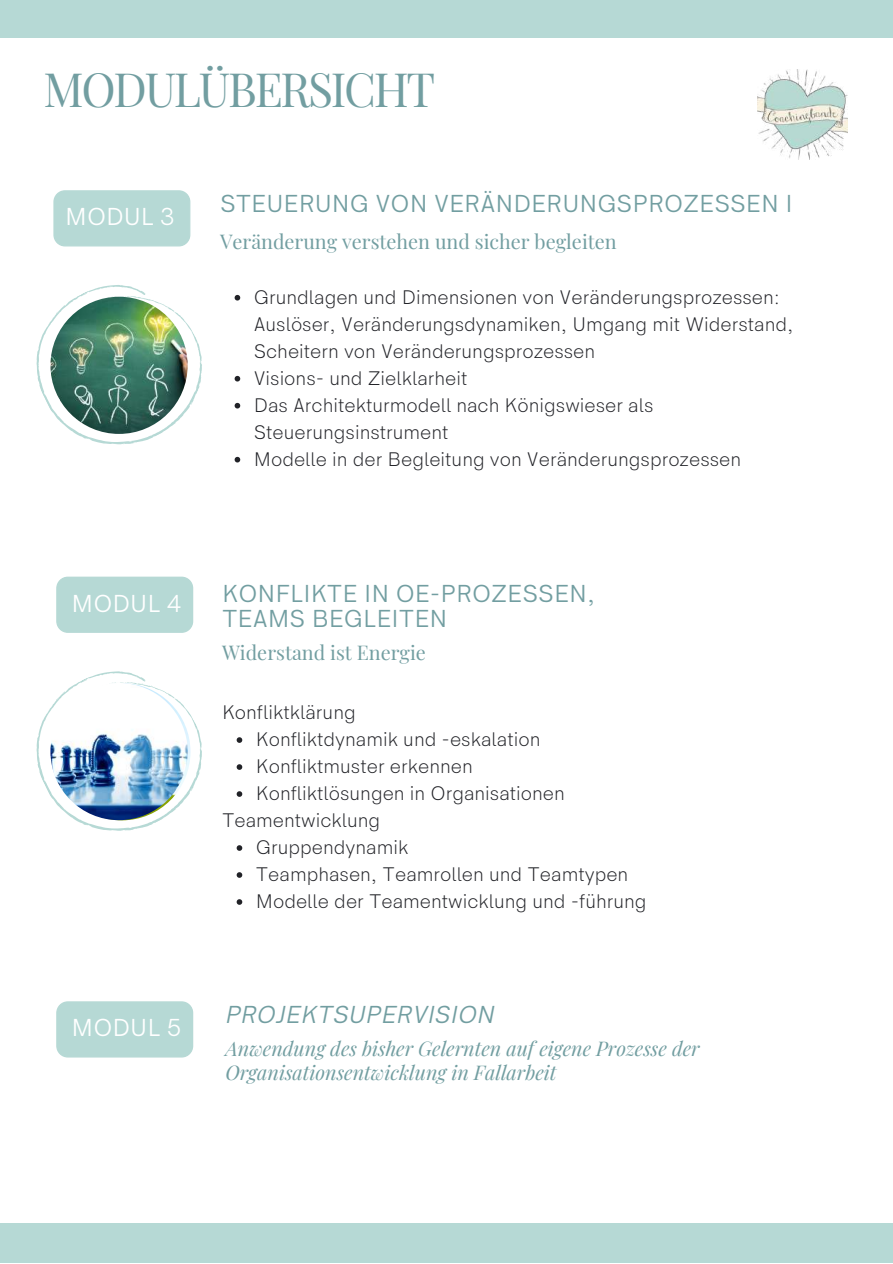
<style>
.page{position:relative;width:893px;height:1264px;background:#fff}
.page>*{position:absolute;margin:0;border:0;box-sizing:border-box;transform-origin:0 0}
.t1{font:46.35px "Playfair Display";letter-spacing:-.05em;color:#729ea1}
.t2{font:24.75px/24.8px "HK Sentiments";color:#729ea1}
.t3{font:24.75px "HK Sentiments";color:#fff}
.t4{font:italic 24.75px "HK Sentiments";color:#729ea1}
.t5{font:300 19.8px/27px "HK Sentiments";color:#212227}
.t6{font:italic 19.8px/24.8px "Playfair Display";color:#729ea1}
.t7{font:19.8px "Playfair Display";color:#729ea1}
</style>
<div class="page">
<img style="left:757px;top:69px;width:90px;height:90px">
<div style="left:0;top:1223px;width:892px;height:39px;background:#b6d9d5"></div>
<div style="left:0;top:0;width:892px;height:38px;background:#b6d9d5"></div>
<div style="left:53px;top:190px;width:137px;height:56px;background:#b6d9d5"></div>
<svg style="left:234px;top:295px;width:6px;height:5px"></svg>
<svg style="left:234px;top:376px;width:6px;height:5px"></svg>
<svg style="left:234px;top:403px;width:6px;height:5px"></svg>
<svg style="left:234px;top:457px;width:6px;height:5px"></svg>
<img style="left:36px;top:285px;width:166px;height:160px">
<div style="left:56px;top:576px;width:137px;height:57px;background:#b6d9d5"></div>
<svg style="left:36px;top:671px;width:166px;height:160px"></svg>
<svg style="left:237px;top:737px;width:5px;height:6px"></svg>
<svg style="left:237px;top:764px;width:5px;height:5px"></svg>
<svg style="left:237px;top:791px;width:5px;height:5px"></svg>
<svg style="left:237px;top:845px;width:5px;height:5px"></svg>
<svg style="left:237px;top:872px;width:5px;height:5px"></svg>
<svg style="left:237px;top:899px;width:5px;height:5px"></svg>
<img style="left:50px;top:683px;width:138px;height:137px;border-radius:50%">
<div style="left:56px;top:1001px;width:137px;height:56px;background:#b6d9d5"></div>
<h1 class="t1" style="left:43px;top:56px;width:393px">MODULÜBERSICHT</h1>
<p class="t3" style="left:65px;top:203px;width:111px">MODUL 3</p>
<p class="t2" style="left:220px;top:192px;width:574px">STEUERUNG VON VERÄNDERUNGSPROZESSEN I</p>
<p class="t7" style="left:220px;top:227px;width:398px">Veränderung verstehen und sicher begleiten</p>
<p class="t5" style="left:254px;top:284px;width:541px">Grundlagen und Dimensionen von Veränderungsprozessen:<br>Auslöser, Veränderungsdynamiken, Umgang mit Widerstand, Scheitern von Veränderungsprozessen<br>Visions- und Zielklarheit<br>Das Architekturmodell nach Königswieser als Steuerungsinstrument<br>Modelle in der Begleitung von Veränderungsprozessen</p>
<p class="t3" style="left:72px;top:589px;width:111px">MODUL 4</p>
<p class="t2" style="left:222px;top:582px;width:374px">KONFLIKTE IN OE-PROZESSEN,<br>TEAMS BEGLEITEN</p>
<p class="t7" style="left:222px;top:638px;width:205px">Widerstand ist Energie</p>
<p class="t5" style="left:222px;top:699px;width:135px">Konfliktklärung</p>
<p class="t3" style="left:72px;top:1014px;width:111px">MODUL 5</p>
<p class="t5" style="left:256px;top:726px;width:310px">Konfliktdynamik und -eskalation<br>Konfliktmuster erkennen<br>Konfliktlösungen in Organisationen</p>
<p class="t5" style="left:256px;top:834px;width:392px">Gruppendynamik<br>Teamphasen, Teamrollen und Teamtypen<br>Modelle der Teamentwicklung und -führung</p>
<p class="t5" style="left:222px;top:807px;width:160px">Teamentwicklung</p>
<p class="t4" style="left:225px;top:1000px;width:271px">PROJEKTSUPERVISION</p>
<p class="t6" style="left:225px;top:1035px;width:476px">Anwendung des bisher Gelernten auf eigene Prozesse der<br>Organisationsentwicklung in Fallarbeit</p>
</div>
